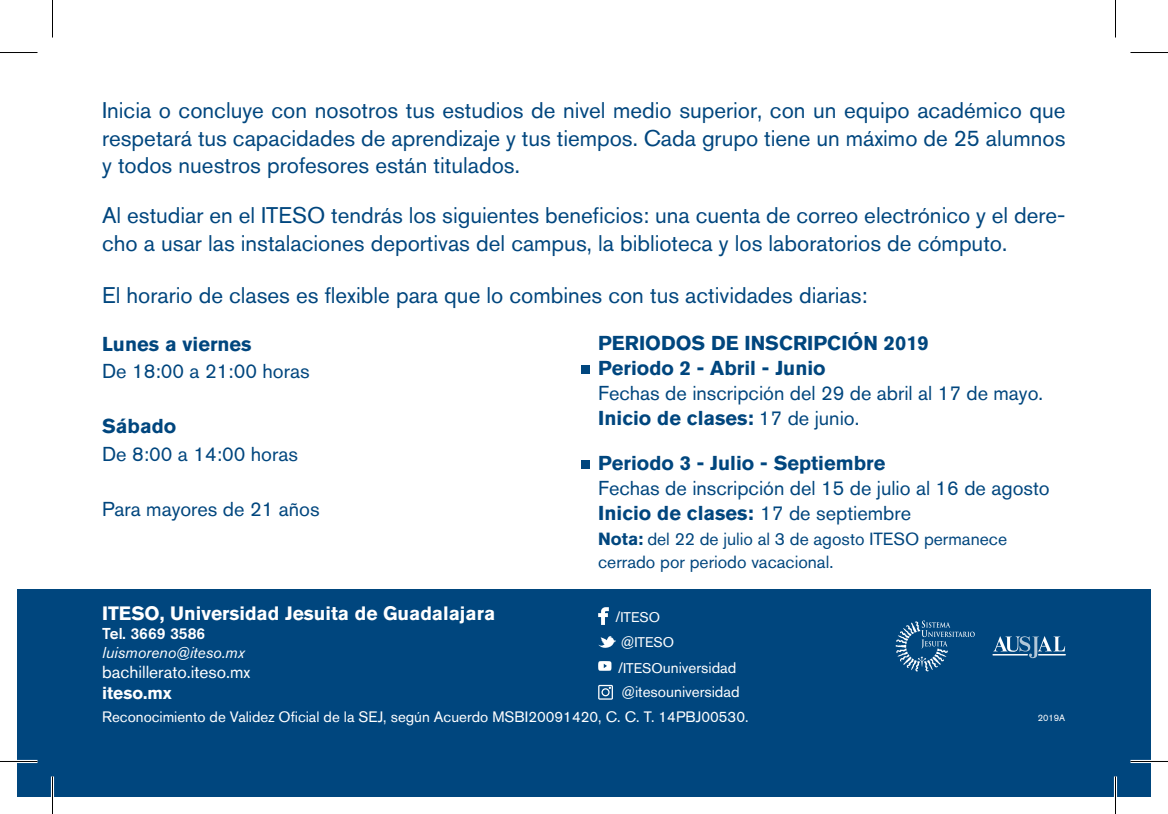
<style>
.page{position:relative;width:1168px;height:814px;background:#fff}
.page>*{position:absolute;margin:0;border:0;box-sizing:border-box;transform-origin:0 0}
.t1{font:22.5px/27.5px "Akzidenz Grotesk BQ";color:#00467e;text-align:justify}
.t2{font:700 20px "Akzidenz Grotesk BQ";color:#00467e}
.t3{font:20px "Akzidenz Grotesk BQ";color:#00467e}
.t4{font:700 19.25px "Akzidenz Grotesk BQ";color:#fff}
.t5{font:17.5px/22.5px "Akzidenz Grotesk BQ";color:#00467e}
.t6{font:17.25px "Akzidenz Grotesk BQ";color:#fff}
.t7{font:700 17.25px "Akzidenz Grotesk BQ";color:#fff}
.t8{font:italic 15.75px "Akzidenz Grotesk BQ";color:#fff}
.t9{font:500 15.75px "Akzidenz Grotesk BQ";color:#fff}
.t10{font:15.25px "Akzidenz Grotesk BQ";color:#fff}
.t11{font:15px "Akzidenz Grotesk BQ";color:#fff}
.t12{font:14px "Akzidenz Grotesk BQ";color:#fff}
.t13{font:9.25px "Akzidenz Grotesk BQ";color:#fff}
.s1{font-weight:400}
.s2{font-weight:700}
.s3{font-size:15.25px}
.s4{font-size:14px}
</style>
<div class="page">
<div style="left:17px;top:590px;width:1134px;height:207px;background:#00467e"></div>
<hr style="left:992px;top:654px;width:36px;height:1px;background:#fff">
<svg style="left:993px;top:636px;width:73px;height:22px"></svg>
<svg style="left:896px;top:620px;width:79px;height:51px"></svg>
<div style="left:581px;top:365px;width:9px;height:9px;background:#00467e"></div>
<div style="left:581px;top:460px;width:9px;height:8px;background:#00467e"></div>
<svg style="left:598px;top:607px;width:11px;height:18px"></svg>
<svg style="left:598px;top:636px;width:18px;height:12px"></svg>
<svg style="left:598px;top:685px;width:15px;height:14px"></svg>
<svg style="left:598px;top:661px;width:13px;height:10px"></svg>
<hr style="left:0;top:760px;width:38px;height:3px;background:#fff">
<hr style="left:1130px;top:760px;width:38px;height:3px;background:#fff">
<hr style="left:51px;top:776px;width:3px;height:38px;background:#fff">
<hr style="left:1114px;top:776px;width:3px;height:38px;background:#fff">
<hr style="left:0;top:52px;width:38px;height:1px;background:#000">
<hr style="left:1130px;top:52px;width:38px;height:1px;background:#000">
<hr style="left:0;top:761px;width:38px;height:1px;background:#000">
<hr style="left:1130px;top:761px;width:38px;height:1px;background:#000">
<hr style="left:52px;top:0;width:1px;height:38px;background:#000">
<hr style="left:52px;top:776px;width:1px;height:38px;background:#000">
<hr style="left:1115px;top:0;width:1px;height:38px;background:#000">
<hr style="left:1115px;top:776px;width:1px;height:38px;background:#000">
<p class="t1" style="left:102px;top:96px;width:965px">Inicia o concluye con nosotros tus estudios de nivel medio superior, con un equipo académico que respetará tus capacidades de aprendizaje y tus tiempos. Cada grupo tiene un máximo de 25 alumnos y todos nuestros profesores están titulados.</p>
<p class="t1" style="left:102px;top:201px;width:965px">Al estudiar en el ITESO tendrás los siguientes beneficios: una cuenta de correo electrónico y el dere&shy;cho a usar las instalaciones deportivas del campus, la biblioteca y los laboratorios de cómputo.</p>
<p class="t1" style="left:102px;top:281px;width:767px">El horario de clases es flexible para que lo combines con tus actividades diarias:</p>
<p class="t2" style="left:598px;top:332px;width:332px">PERIODOS DE INSCRIPCIÓN 2019</p>
<p class="t2" style="left:598px;top:357px;width:229px">Periodo 2 - Abril - Junio</p>
<p class="t3" style="left:598px;top:381px;width:446px">Fechas de inscripción del 29 de abril al 17 de mayo.</p>
<p class="t2" style="left:598px;top:407px;width:263px">Inicio de clases: <span class="s1">17 de junio.</span></p>
<p class="t2" style="left:598px;top:452px;width:289px">Periodo 3 - Julio - Septiembre</p>
<p class="t3" style="left:598px;top:476px;width:453px">Fechas de inscripción del 15 de julio al 16 de agosto</p>
<p class="t2" style="left:598px;top:502px;width:314px">Inicio de clases: <span class="s1">17 de septiembre</span></p>
<p class="t5" style="left:598px;top:528px;width:411px"><span class="s2">Nota:</span> del 22 de julio al 3 de agosto ITESO permanece cerrado por periodo vacacional.</p>
<p class="t2" style="left:102px;top:332px;width:151px">Lunes a viernes</p>
<p class="t3" style="left:102px;top:359px;width:209px">De 18:00 a 21:00 horas</p>
<p class="t2" style="left:102px;top:414px;width:76px">Sábado</p>
<p class="t3" style="left:102px;top:442px;width:197px">De 8:00 a 14:00 horas</p>
<p class="t3" style="left:102px;top:497px;width:219px">Para mayores de 21 años</p>
<p class="t4" style="left:102px;top:602px;width:395px">ITESO, Universidad Jesuita de Guadalajara</p>
<p class="t9" style="left:102px;top:623px;width:105px">Tel. 3669 3586</p>
<p class="t8" style="left:102px;top:642px;width:144px">luismoreno@iteso.mx</p>
<p class="t6" style="left:102px;top:662px;width:150px">bachillerato.iteso.mx</p>
<p class="t7" style="left:102px;top:683px;width:71px">iteso.mx</p>
<p class="t12" style="left:615px;top:609px;width:46px"><span class="s3">/</span>ITESO</p>
<p class="t12" style="left:621px;top:633px;width:55px"><span class="s3">@</span>ITESO</p>
<p class="t10" style="left:618px;top:658px;width:120px">/<span class="s4">ITESO</span>universidad</p>
<p class="t10" style="left:622px;top:682px;width:120px">@itesouniversidad</p>
<p class="t11" style="left:102px;top:707px;width:648px">Reconocimiento de Validez Oficial de la SEJ, según Acuerdo MSBI20091420, C. C. T. 14PBJ00530.</p>
<p class="t13" style="left:1038px;top:712px;width:29px">2019A</p>
</div>
